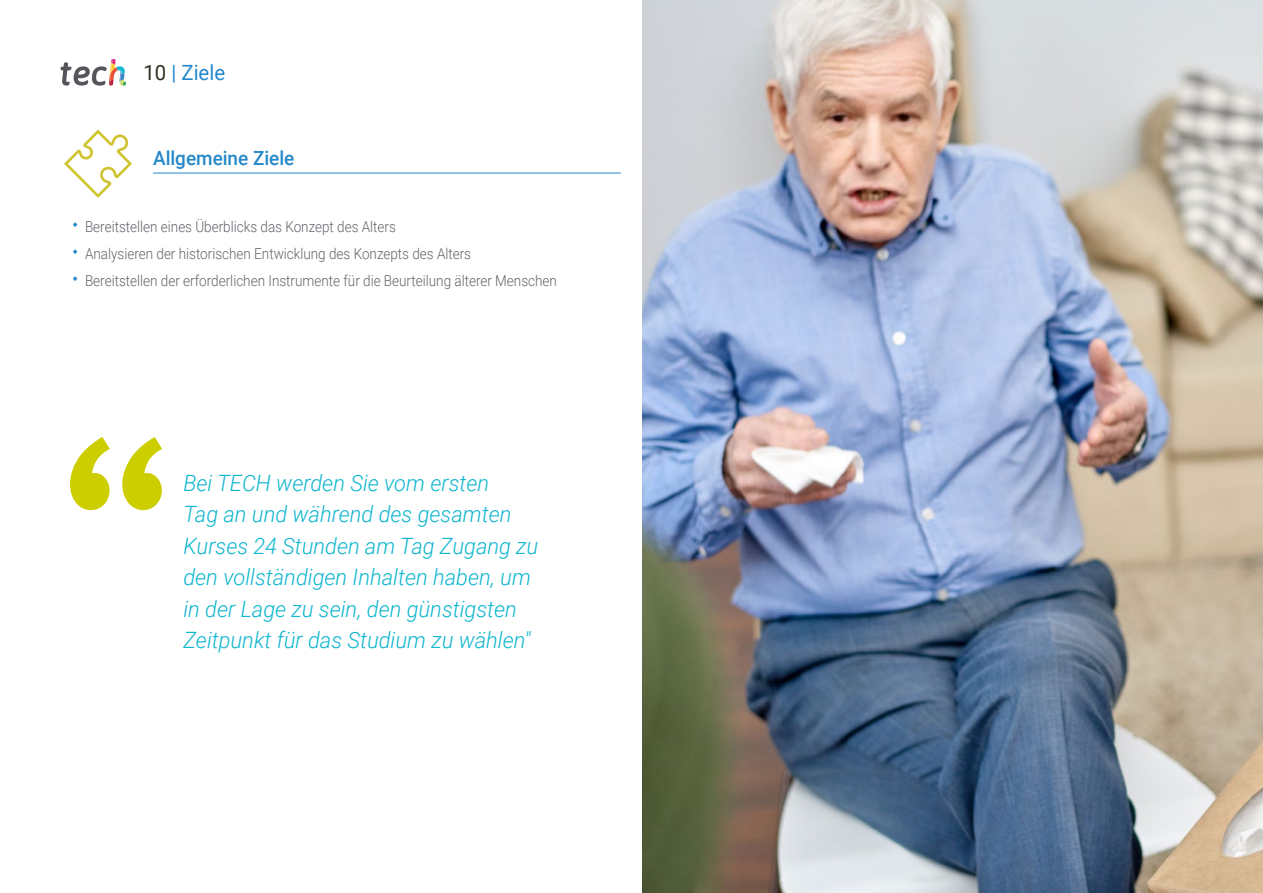
<style>
.page{position:relative;width:1263px;height:893px;background:#fff}
.page>*{position:absolute;margin:0;border:0;box-sizing:border-box;transform-origin:0 0}
.t1{font:italic 300 22.5px/31.5px "Roboto";color:#0fb6cf}
.t2{font:21px "Roboto";color:#2488c9}
.t3{font:500 19.5px "Roboto";color:#2488c9}
.t4{font:300 15px/26.7px "Roboto";color:#61646a;scale:.9 1}
.s1{color:#312e20}
</style>
<div class="page">
<hr style="left:153px;top:173px;width:468px;height:1px;background:#2488c9">
<svg style="left:64px;top:130px;width:68px;height:68px"></svg>
<svg style="left:61px;top:59px;width:65px;height:27px"></svg>
<img style="left:642px;top:0;width:621px;height:893px">
<svg style="left:70px;top:437px;width:92px;height:73px"></svg>
<h2 class="t2" style="left:144px;top:57px;width:83px"><span class="s1">10</span> | Ziele</h2>
<h3 class="t3" style="left:153px;top:144px;width:143px">Allgemeine Ziele</h3>
<p class="t4" style="left:85px;top:213px;width:526px">Bereitstellen eines Überblicks das Konzept des Alters<br>Analysieren der historischen Entwicklung des Konzepts des Alters<br>Bereitstellen der erforderlichen Instrumente für die Beurteilung älterer Menschen</p>
<h1 class="t1" style="left:183px;top:466px;width:356px">Bei TECH werden Sie vom ersten<br>Tag an und während des gesamten Kurses 24 Stunden am Tag Zugang zu den vollständigen Inhalten haben, um in der Lage zu sein, den günstigsten Zeitpunkt für das Studium zu wählen"</h1>
</div>
